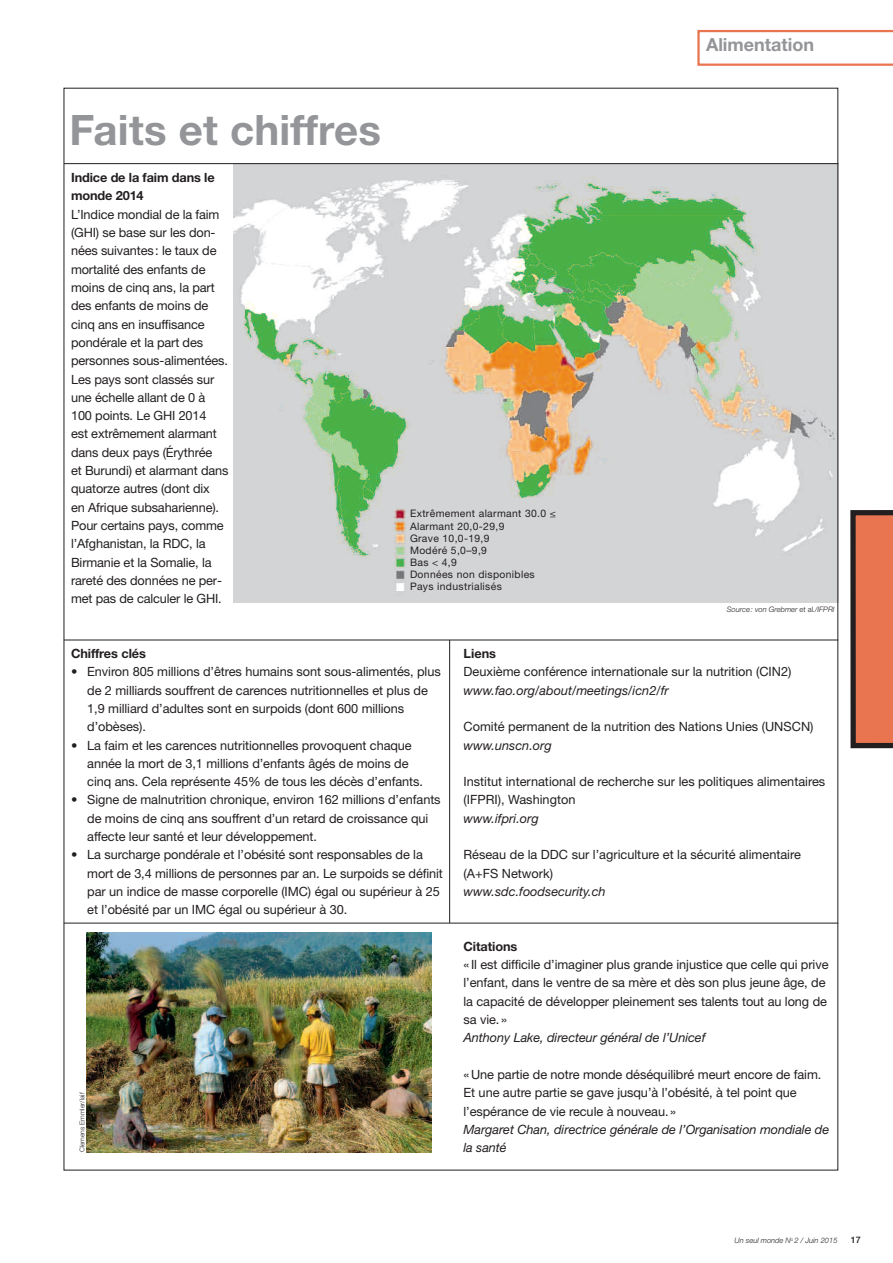
<style>
.page{position:relative;width:893px;height:1263px;background:#fff}
.page>*{position:absolute;margin:0;border:0;box-sizing:border-box;transform-origin:0 0}
.t1{font:700 42px "Helvetica Neue";letter-spacing:.005em;color:#939598}
.t2{font:700 18px "Helvetica Neue";color:#939598}
.t3{font:12.75px/18.3px "Helvetica Neue";letter-spacing:-.005em;color:#231f20}
.t4{font:italic 12.75px/18.3px "Helvetica Neue";letter-spacing:-.005em;color:#231f20}
.t5{font:700 12.75px/18.3px "Helvetica Neue";letter-spacing:-.01em;color:#231f20}
.t6{font:10.35px/12.1px "Helvetica Neue";letter-spacing:.035em;color:#231f20}
.t7{font:500 9px "Helvetica Neue";color:#231f20}
.t8{font:italic 300 7.5px "Helvetica Neue";color:#231f20}
.t9{font:300 6.75px "Helvetica Neue";color:#231f20}
.s1{font-style:normal}
</style>
<div class="page">
<svg style="left:850px;top:510px;width:43px;height:238px;background:#c8674a"></svg>
<svg style="left:697px;top:30px;width:196px;height:36px"></svg>
<img style="left:233px;top:164px;width:603px;height:439px">
<img style="left:87px;top:932px;width:345px;height:220px">
<hr style="left:64px;top:163px;width:774px;height:1px;background:#231f20">
<hr style="left:64px;top:640px;width:774px;height:1px;background:#231f20">
<hr style="left:64px;top:923px;width:774px;height:1px;background:#231f20">
<hr style="left:449px;top:640px;width:1px;height:283px;background:#231f20">
<h1 class="t1" style="left:70px;top:115px;width:313px">Faits et chiffres</h1>
<p class="t5" style="left:71px;top:170px;width:145px">Indice de la faim dans le monde 2014</p>
<p class="t3" style="left:71px;top:206px;width:159px">L’Indice mondial de la faim (GHI) se base sur les don&shy;nées suivantes: le taux de mortalité des enfants de moins de cinq ans, la part des enfants de moins de cinq ans en insuffisance pondérale et la part des personnes sous-alimentées.<br>Les pays sont classés sur une échelle allant de 0 à<br>100 points. Le GHI 2014<br>est extrêmement alarmant dans deux pays (Érythrée<br>et Burundi) et alarmant dans quatorze autres (dont dix<br>en Afrique subsaharienne).<br>Pour certains pays, comme l’Afghanistan, la RDC, la<br>Birmanie et la Somalie, la rareté des données ne per&shy;met pas de calculer le GHI.</p>
<p class="t6" style="left:410px;top:509px;width:147px">Extrêmement alarmant 30.0 ≤<br>Alarmant 20,0-29,9<br>Grave 10,0-19,9<br>Modéré 5,0–9,9<br>Bas &lt; 4,9<br>Données non disponibles<br>Pays industrialisés</p>
<h2 class="t2" style="left:706px;top:38px;width:110px">Alimentation</h2>
<p class="t8" style="left:727px;top:607px;width:109px">Source : von Grebmer <span class="s1">et al</span>./IFPRI</p>
<p class="t5" style="left:71px;top:645px;width:76px">Chiffres clés</p>
<p class="t3" style="left:87px;top:664px;width:355px;text-indent:-16px">• Environ 805 millions d’êtres humains sont sous-alimentés, plus de 2 milliards souffrent de carences nutritionnelles et plus de 1,9 milliard d’adultes sont en surpoids (dont 600 millions d’obèses).</p>
<p class="t3" style="left:87px;top:737px;width:337px;text-indent:-16px">• La faim et les carences nutritionnelles provoquent chaque année la mort de 3,1 millions d’enfants âgés de moins de cinq ans. Cela représente 45% de tous les décès d’enfants.</p>
<p class="t3" style="left:87px;top:792px;width:355px;text-indent:-16px">• Signe de malnutrition chronique, environ 162 millions d’enfants de moins de cinq ans souffrent d’un retard de croissance qui affecte leur santé et leur développement.</p>
<p class="t3" style="left:87px;top:847px;width:357px;text-indent:-16px">• La surcharge pondérale et l’obésité sont responsables de la mort de 3,4 millions de personnes par an. Le surpoids se définit par un indice de masse corporelle (IMC) égal ou supérieur à 25 et l’obésité par un IMC égal ou supérieur à 30.</p>
<p class="t9" style="left:80px;top:1152px;width:61px;rotate:-90deg">Clemens Emmler/laif</p>
<p class="t5" style="left:463px;top:645px;width:34px">Liens</p>
<p class="t3" style="left:463px;top:664px;width:329px">Deuxième conférence internationale sur la nutrition (CIN2)</p>
<p class="t4" style="left:463px;top:682px;width:207px">www.fao.org/about/meetings/icn2/fr</p>
<p class="t3" style="left:463px;top:719px;width:351px">Comité permanent de la nutrition des Nations Unies (UNSCN)</p>
<p class="t4" style="left:463px;top:737px;width:90px">www.unscn.org</p>
<p class="t3" style="left:463px;top:774px;width:363px">Institut international de recherche sur les politiques alimentaires (IFPRI), Washington</p>
<p class="t4" style="left:463px;top:810px;width:77px">www.ifpri.org</p>
<p class="t3" style="left:463px;top:847px;width:339px">Réseau de la DDC sur l’agriculture et la sécurité alimentaire (A+FS Network)</p>
<p class="t4" style="left:463px;top:883px;width:144px">www.sdc.foodsecurity.ch</p>
<p class="t5" style="left:463px;top:938px;width:55px">Citations</p>
<p class="t3" style="left:463px;top:957px;width:366px">« Il est difficile d’imaginer plus grande injustice que celle qui prive l’enfant, dans le ventre de sa mère et dès son plus jeune âge, de la capacité de développer pleinement ses talents tout au long de sa vie. »</p>
<p class="t4" style="left:463px;top:1030px;width:243px">Anthony Lake, directeur général de l’Unicef</p>
<p class="t3" style="left:463px;top:1066px;width:359px">«Une partie de notre monde déséquilibré meurt encore de faim.<br>Et une autre partie se gave jusqu’à l’obésité, à tel point que l’espérance de vie recule à nouveau. »</p>
<p class="t4" style="left:463px;top:1121px;width:367px">Margaret Chan, directrice générale de l’Organisation mondiale de la santé</p>
<p class="t8" style="left:734px;top:1238px;width:105px">Un seul monde N<sup>o</sup> 2 / Juin 2015</p>
<p class="t7" style="left:851px;top:1237px;width:12px">17</p>
</div>
